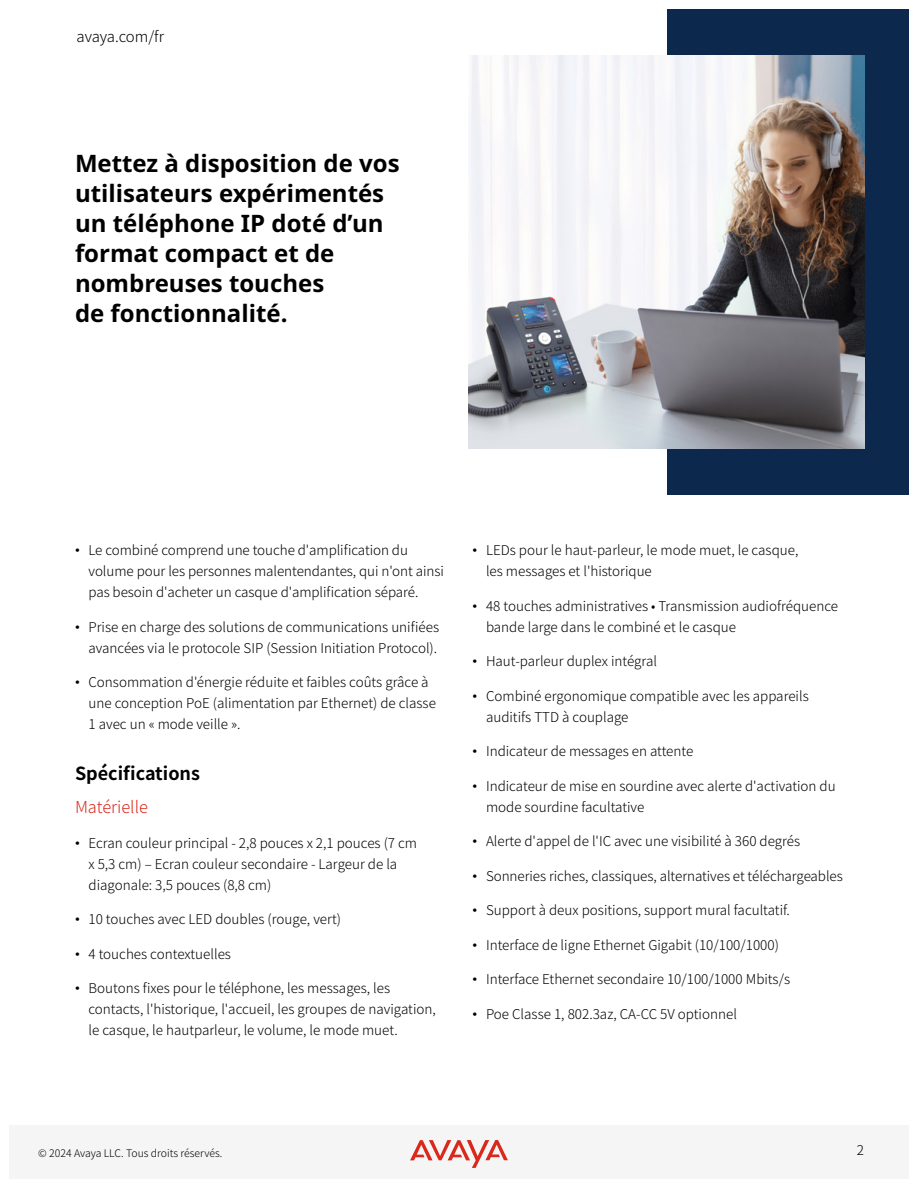
<style>
.page{position:relative;width:918px;height:1188px;background:#fff}
.page>*{position:absolute;margin:0;border:0;box-sizing:border-box;transform-origin:0 0}
.t1{font:700 24px/30px "Noto Sans";color:#000}
.t2{font:700 18px "Noto Sans JP";color:#000}
.t3{font:300 16.5px "Noto Sans JP";color:#da291c}
.t4{font:300 15px "Noto Sans JP";color:#000}
.t5{font:300 13.5px/21px "Noto Sans JP";color:#000}
.t6{font:300 10.5px "Noto Sans JP";color:#000}
.s1{font-family:"Arial";font-weight:400}
</style>
<div class="page">
<div style="left:668px;top:9px;width:241px;height:486px;background:#0d284d"></div>
<img style="left:468px;top:56px;width:397px;height:392px">
<div style="left:9px;top:1125px;width:900px;height:54px;background:#f5f5f5"></div>
<svg style="left:410px;top:1140px;width:98px;height:28px"></svg>
<p class="t4" style="left:76px;top:28px;width:89px">avaya.com/fr</p>
<h1 class="t1" style="left:75px;top:149px;width:326px">Mettez à disposition de vos utilisateurs expérimentés un téléphone IP doté d’un format compact et de nombreuses touches<br>de fonctionnalité.</h1>
<p class="t5" style="left:89px;top:540px;width:357px;text-indent:-14px"><span class="s1">•</span> Le combiné comprend une touche d'amplification du volume pour les personnes malentendantes, qui n'ont ainsi pas besoin d'acheter un casque d'amplification séparé.</p>
<p class="t5" style="left:75px;top:617px;width:366px;text-align:right"><span class="s1">•</span> Prise en charge des solutions de communications unifiées avancées via le protocole SIP (Session Initiation Protocol).</p>
<p class="t5" style="left:89px;top:672px;width:349px;text-indent:-14px"><span class="s1">•</span> Consommation d'énergie réduite et faibles coûts grâce à une conception PoE (alimentation par Ethernet) de classe<br>1 avec un « mode veille ».</p>
<h2 class="t2" style="left:75px;top:763px;width:127px">Spécifications</h2>
<p class="t3" style="left:75px;top:798px;width:74px">Matérielle</p>
<p class="t5" style="left:89px;top:833px;width:330px;text-indent:-14px"><span class="s1">•</span> Ecran couleur principal - 2,8 pouces x 2,1 pouces (7 cm x 5,3 cm) – Ecran couleur secondaire - Largeur de la diagonale: 3,5 pouces (8,8 cm)</p>
<p class="t5" style="left:75px;top:909px;width:268px"><span class="s1">•</span> 10 touches avec LED doubles (rouge, vert)</p>
<p class="t5" style="left:75px;top:944px;width:158px"><span class="s1">•</span> 4 touches contextuelles</p>
<p class="t5" style="left:89px;top:978px;width:349px;text-indent:-14px"><span class="s1">•</span> Boutons fixes pour le téléphone, les messages, les contacts, l'historique, l'accueil, les groupes de navigation, le casque, le hautparleur, le volume, le mode muet.</p>
<p class="t5" style="left:486px;top:540px;width:314px;text-indent:-14px"><span class="s1">•</span> LEDs pour le haut-parleur, le mode muet, le casque, les messages et l'historique</p>
<p class="t5" style="left:486px;top:596px;width:354px;text-indent:-14px"><span class="s1">•</span> 48 touches administratives • Transmission audiofréquence bande large dans le combiné et le casque</p>
<p class="t5" style="left:473px;top:651px;width:186px"><span class="s1">•</span> Haut-parleur duplex intégral</p>
<p class="t5" style="left:486px;top:686px;width:324px;text-indent:-14px"><span class="s1">•</span> Combiné ergonomique compatible avec les appareils auditifs TTD à couplage</p>
<p class="t5" style="left:473px;top:741px;width:222px"><span class="s1">•</span> Indicateur de messages en attente</p>
<p class="t5" style="left:486px;top:776px;width:351px;text-indent:-14px"><span class="s1">•</span> Indicateur de mise en sourdine avec alerte d'activation du mode sourdine facultative</p>
<p class="t5" style="left:473px;top:831px;width:329px"><span class="s1">•</span> Alerte d'appel de l'IC avec une visibilité à 360 degrés</p>
<p class="t5" style="left:473px;top:866px;width:372px"><span class="s1">•</span> Sonneries riches, classiques, alternatives et téléchargeables</p>
<p class="t5" style="left:473px;top:900px;width:319px"><span class="s1">•</span> Support à deux positions, support mural facultatif.</p>
<p class="t5" style="left:473px;top:935px;width:308px"><span class="s1">•</span> Interface de ligne Ethernet Gigabit (10/100/1000)</p>
<p class="t5" style="left:473px;top:969px;width:319px"><span class="s1">•</span> Interface Ethernet secondaire 10/100/1000 Mbits/s</p>
<p class="t5" style="left:473px;top:1004px;width:266px"><span class="s1">•</span> Poe Classe 1, 802.3az, CA-CC 5V optionnel</p>
<p class="t6" style="left:38px;top:1147px;width:186px">© 2024 Avaya LLC. Tous droits réservés.</p>
<p class="t5" style="left:857px;top:1140px;width:9px">2</p>
</div>
